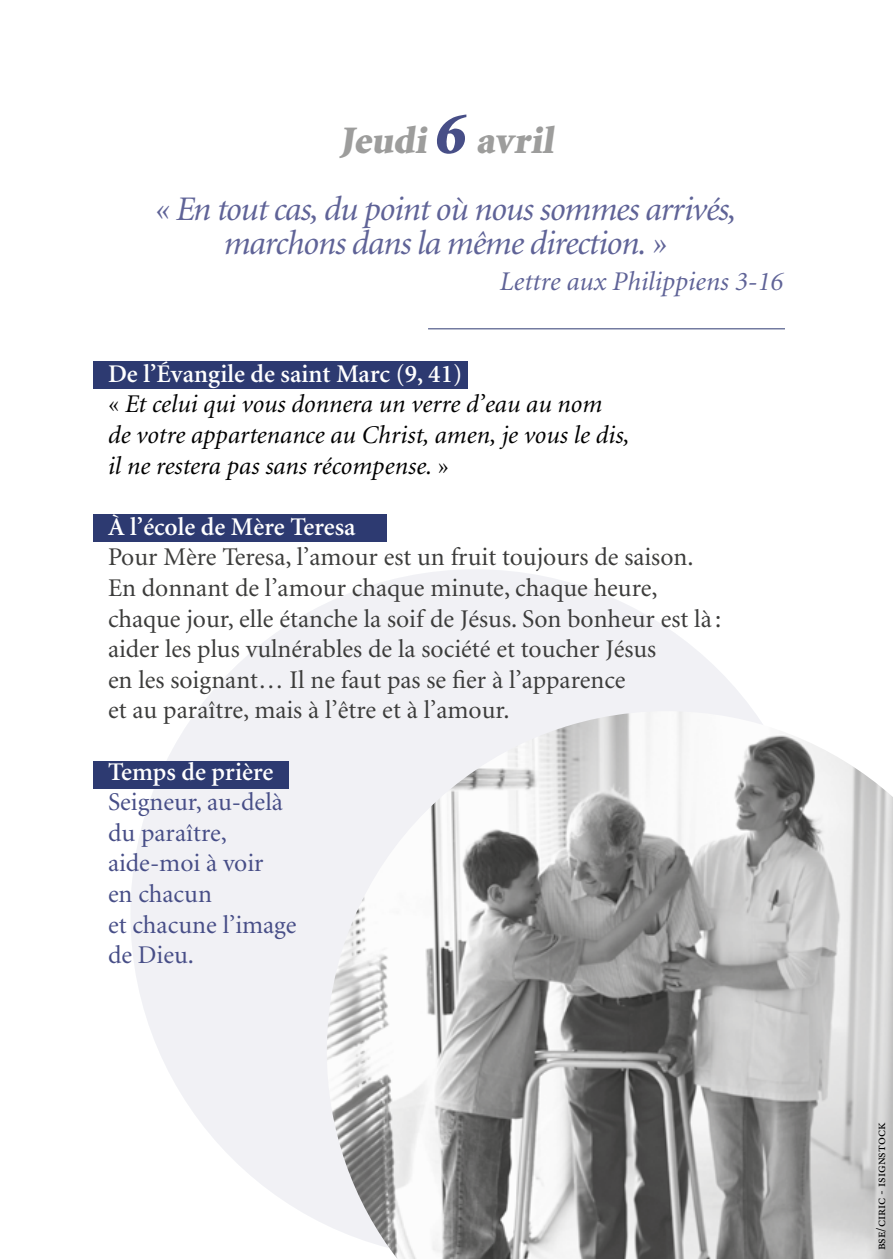
<style>
.page{position:relative;width:893px;height:1259px;background:#fff}
.page>*{position:absolute;margin:0;border:0;box-sizing:border-box;transform-origin:0 0}
.t1{font:900 39px "Minion";color:#9d9d9c}
.t2{font:italic 34.5px/33.6px "Minion";letter-spacing:-.03em;color:#5f6397;text-align:center}
.t3{font:italic 27px "Minion";color:#5f6397}
.t4{font:25.5px/30.6px "Minion";color:#3c3c3b}
.t5{font:italic 25.5px/30.6px "Minion";color:#000}
.t6{font:25.5px/30.6px "Minion";color:#474e87}
.t7{font:600 25.5px "Minion";color:#fff}
.t8{font:13.5px "Minion Pro";color:#000}
.s1{font-size:60px;color:#474e87}
.s2{font-weight:600;font-style:normal;color:#fff}
.s3{font-style:normal}
</style>
<div class="page">
<div style="left:130px;top:569px;width:690px;height:690px;background:#f1f1f5;border-radius:50%"></div>
<div style="left:93px;top:761px;width:196px;height:27px;background:#2d3a71"></div>
<div style="left:93px;top:514px;width:293px;height:27px;background:#2d3a71"></div>
<div style="left:93px;top:361px;width:374px;height:28px;background:#2d3a71"></div>
<img style="left:327px;top:713px;width:566px;height:546px">
<hr style="left:428px;top:328px;width:357px;height:1px;background:#2d3a71">
<h1 class="t1" style="left:339px;top:121px;width:221px">Jeudi <span class="s1">6</span> avril</h1>
<h2 class="t2" style="left:155px;top:194px;width:583px">« En tout cas, du point où nous sommes arrivés, marchons dans la même direction. »</h2>
<p class="t3" style="left:500px;top:268px;width:285px">Lettre aux Philippiens 3-16</p>
<p class="t5" style="left:108px;top:359px;width:523px"><span class="s2">De l’Évangile de saint Marc (9, 41)<br></span><span class="s3">«</span> Et celui qui vous donnera un verre d’eau au nom de votre appartenance au Christ, amen, je vous le dis, il ne restera pas sans récompense. <span class="s3">»</span></p>
<p class="t7" style="left:108px;top:513px;width:249px">À l’école de Mère Teresa</p>
<p class="t4" style="left:108px;top:543px;width:615px">Pour Mère Teresa, l’amour est un fruit toujours de saison.<br>En donnant de l’amour chaque minute, chaque heure, chaque jour, elle étanche la soif de Jésus. Son bonheur est là : aider les plus vulnérables de la société et toucher Jésus<br>en les soignant… Il ne faut pas se fier à l’apparence<br>et au paraître, mais à l’être et à l’amour.</p>
<p class="t7" style="left:108px;top:758px;width:167px">Temps de prière</p>
<p class="t6" style="left:108px;top:788px;width:190px">Seigneur, au-delà du paraître, aide-moi à voir<br>en chacun<br>et chacune l’image de Dieu.</p>
<p class="t8" style="left:872px;top:1250px;width:130px;rotate:-90deg">bse/ciric - isignstock</p>
</div>
